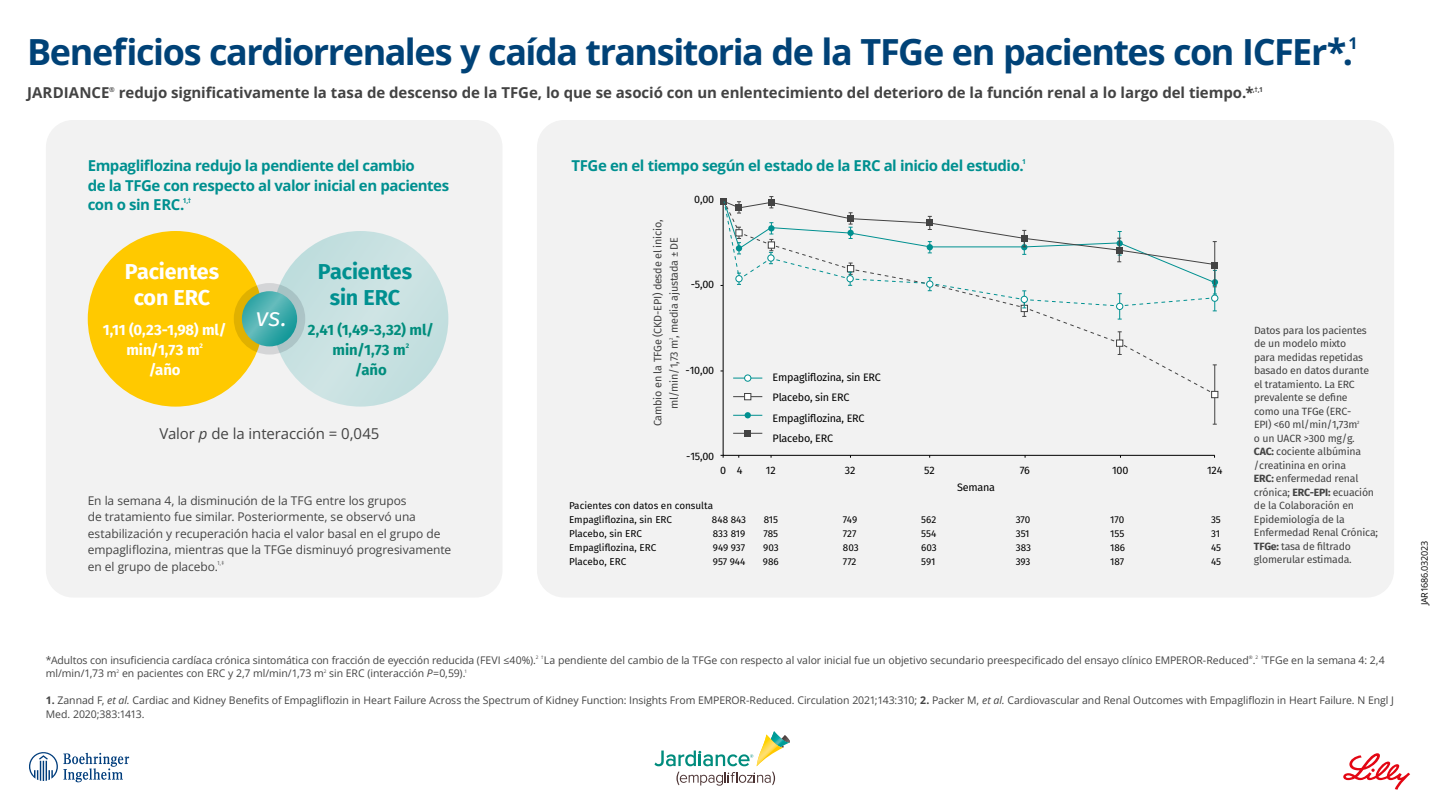
<style>
.page{position:relative;width:1440px;height:810px;background:#fff}
.page>*{position:absolute;margin:0;border:0;box-sizing:border-box;transform-origin:0 0}
.t1{font:700 36px "Open Sans";letter-spacing:-.04em;color:#004277}
.t2{font:700 21.52px/25.9px "Fira Sans";letter-spacing:-.01em;color:#fff;text-align:center}
.t3{font:700 21.52px/25.9px "Fira Sans";letter-spacing:-.01em;color:#009090;text-align:center}
.t4{font:700 15px/19.5px "Open Sans";letter-spacing:-.03em;color:#009090}
.t5{font:700 15px "Open Sans";letter-spacing:-.005em;color:#434343}
.t6{font:15px "Open Sans";letter-spacing:-.005em;color:#434343}
.t7{font:700 14.92px/19.9px "Fira Sans";letter-spacing:-.005em;color:#008d7d}
.t8{font:700 14.92px/19.9px "Fira Sans";letter-spacing:-.005em;color:#fff;text-align:center}
.t9{font:12px/16.5px "Open Sans";letter-spacing:-.005em;color:#434343}
.t10{font:10.8px/20.1px "Fira Sans";letter-spacing:-.02em;color:#000}
.t11{font:10.8px/16.2px "Fira Sans";letter-spacing:-.02em;color:#434343;text-align:center}
.t12{font:10.5px/13.5px "Open Sans";letter-spacing:-.005em;color:#434343}
.t13{font:10.5px/13.5px "Fira Sans";letter-spacing:-.02em;color:#434343}
.t14{font:9.9px/14.6px "Fira Sans";color:#000}
.t15{font:9px "Open Sans";letter-spacing:-.025em;color:#000}
.t16{font:700 6.75px "Open Sans";color:#434343}
.t17{font:700 6.75px "Open Sans";color:#009090}
.t18{font:700 6.75px "Fira Sans";color:#fff}
.t19{font:700 6.75px "Fira Sans";color:#008d7d}
.t20{font:5.4px "Open Sans";color:#434343}
.t21{font:4.72px "Fira Sans";color:#434343}
.s1{font-style:italic}
.s2{font-weight:700}
</style>
<div class="page">
<svg style="left:29px;top:752px;width:100px;height:31px"></svg>
<svg style="left:1343px;top:753px;width:67px;height:37px"></svg>
<svg style="left:654px;top:731px;width:136px;height:55px"></svg>
<div style="left:46px;top:120px;width:456px;height:478px;background:#f2f2f2;border-radius:27px"></div>
<div style="left:537px;top:120px;width:857px;height:478px;background:#f2f2f2;border-radius:27px"></div>
<div style="left:273px;top:231px;width:175px;height:176px;background:#c8e1e1;border-radius:50%"></div>
<div style="left:88px;top:231px;width:175px;height:176px;background:#ffc900;border-radius:50%"></div>
<svg style="left:234px;top:283px;width:71px;height:72px;background:#c5c07f"></svg>
<svg style="left:242px;top:291px;width:55px;height:55px;background:#44adad"></svg>
<svg style="left:723px;top:397px;width:492px;height:59px"></svg>
<div style="left:720px;top:198px;width:7px;height:6px;background:#434343"></div>
<hr style="left:1214px;top:365px;width:1px;height:59px;background:#434343">
<svg style="left:733px;top:412px;width:29px;height:6px"></svg>
<svg style="left:733px;top:430px;width:29px;height:6px"></svg>
<svg style="left:721px;top:196px;width:497px;height:201px"></svg>
<div style="left:744px;top:393px;width:7px;height:7px;background:#fff;border:1px solid #434343"></div>
<h1 class="t1" style="left:27px;top:28px;width:1332px">Beneficios cardiorrenales y caída transitoria de la TFGe en pacientes con ICFEr*.<sup>1</sup></h1>
<h3 class="t5" style="left:27px;top:83px;width:84px">JARDIANCE</h3>
<p class="t16" style="left:109px;top:85px;width:7px">®</p>
<h3 class="t5" style="left:119px;top:83px;width:1136px">redujo significativamente la tasa de descenso de la TFGe, lo que se asoció con un enlentecimiento del deterioro de la función renal a lo largo del tiempo.*</h3>
<p class="t16" style="left:1253px;top:85px;width:12px">,†,1</p>
<h3 class="t4" style="left:88px;top:156px;width:363px">Empagliflozina redujo la pendiente del cambio<br>de la TFGe con respecto al valor inicial en pacientes con o sin ERC.</h3>
<p class="t17" style="left:183px;top:196px;width:10px">1,†</p>
<h2 class="t2" style="left:125px;top:257px;width:96px">Pacientes con ERC</h2>
<h2 class="t3" style="left:318px;top:257px;width:96px">Pacientes sin ERC</h2>
<h3 class="t8" style="left:103px;top:319px;width:125px">1,11 (0,23-1,98) ml/ min/1,73 m</h3>
<p class="t18" style="left:199px;top:340px;width:5px">2</p>
<h3 class="t7" style="left:333px;top:319px;width:103px;text-indent:-77px"><sup>vs.</sup> 2,41 (1,49-3,32) ml/ min/1,73 m</h3>
<p class="t19" style="left:406px;top:340px;width:5px">2</p>
<h3 class="t8" style="left:149px;top:359px;width:33px">/año</h3>
<h3 class="t7" style="left:355px;top:359px;width:33px">/año</h3>
<h3 class="t6" style="left:160px;top:423px;width:221px">Valor <span class="s1">p</span> de la interacción = 0,045</h3>
<p class="t9" style="left:88px;top:492px;width:365px">En la semana 4, la disminución de la TFG entre los grupos<br>de tratamiento fue similar. Posteriormente, se observó una estabilización y recuperación hacia el valor basal en el grupo de empagliflozina, mientras que la TFGe disminuyó progresivamente en el grupo de placebo.</p>
<p class="t20" style="left:217px;top:560px;width:9px">1,‡</p>
<h3 class="t4" style="left:572px;top:156px;width:454px">TFGe en el tiempo según el estado de la ERC al inicio del estudio.</h3>
<p class="t17" style="left:1022px;top:157px;width:5px">1</p>
<p class="t10" style="left:694px;top:189px;width:22px">0,00</p>
<p class="t11" style="left:649px;top:426px;width:208px;rotate:-90deg">Cambio en la TFGe (CKD-EPI) desde el inicio, ml/min/1,73 m<sup>2</sup>, media ajustada ± DE</p>
<p class="t10" style="left:691px;top:274px;width:25px">-5,00</p>
<p class="t10" style="left:686px;top:360px;width:30px">-10,00</p>
<p class="t10" style="left:686px;top:446px;width:30px">-15,00</p>
<p class="t10" style="left:720px;top:460px;width:8px">0</p>
<p class="t10" style="left:773px;top:367px;width:110px">Empagliflozina, sin ERC<br>Placebo, sin ERC<br>Empagliflozina, ERC<br>Placebo, ERC</p>
<p class="t10" style="left:737px;top:460px;width:7px">4</p>
<p class="t10" style="left:766px;top:460px;width:11px">12</p>
<p class="t10" style="left:845px;top:460px;width:12px">32</p>
<p class="t10" style="left:924px;top:460px;width:12px">52</p>
<p class="t10" style="left:1020px;top:460px;width:12px">76</p>
<p class="t10" style="left:1112px;top:460px;width:18px">100</p>
<p class="t10" style="left:1207px;top:460px;width:17px">124</p>
<p class="t10" style="left:957px;top:477px;width:40px">Semana</p>
<p class="t14" style="left:569px;top:498px;width:145px">Pacientes con datos en consulta<br>Empagliflozina, sin ERC</p>
<p class="t14" style="left:712px;top:512px;width:36px">848 843</p>
<p class="t14" style="left:764px;top:512px;width:16px">815</p>
<p class="t14" style="left:843px;top:512px;width:16px">749</p>
<p class="t14" style="left:921px;top:512px;width:17px">562</p>
<p class="t14" style="left:1016px;top:512px;width:16px">370</p>
<p class="t14" style="left:1110px;top:512px;width:16px">170</p>
<p class="t14" style="left:1211px;top:512px;width:11px">35</p>
<p class="t14" style="left:569px;top:526px;width:74px">Placebo, sin ERC</p>
<p class="t14" style="left:713px;top:526px;width:34px">833 819</p>
<p class="t14" style="left:764px;top:526px;width:16px">785</p>
<p class="t14" style="left:843px;top:526px;width:15px">727</p>
<p class="t14" style="left:921px;top:526px;width:17px">554</p>
<p class="t14" style="left:1016px;top:526px;width:15px">351</p>
<p class="t14" style="left:1110px;top:526px;width:16px">155</p>
<p class="t14" style="left:1211px;top:526px;width:10px">31</p>
<p class="t14" style="left:569px;top:540px;width:89px">Empagliflozina, ERC</p>
<p class="t14" style="left:713px;top:540px;width:34px">949 937</p>
<p class="t14" style="left:763px;top:540px;width:17px">903</p>
<p class="t14" style="left:843px;top:540px;width:17px">803</p>
<p class="t14" style="left:921px;top:540px;width:17px">603</p>
<p class="t14" style="left:1016px;top:540px;width:17px">383</p>
<p class="t14" style="left:1110px;top:540px;width:17px">186</p>
<p class="t14" style="left:1211px;top:540px;width:12px">45</p>
<p class="t14" style="left:569px;top:554px;width:59px">Placebo, ERC</p>
<p class="t14" style="left:713px;top:554px;width:34px">957 944</p>
<p class="t14" style="left:763px;top:554px;width:17px">986</p>
<p class="t14" style="left:843px;top:554px;width:15px">772</p>
<p class="t14" style="left:921px;top:554px;width:16px">591</p>
<p class="t14" style="left:1016px;top:554px;width:16px">393</p>
<p class="t14" style="left:1110px;top:554px;width:15px">187</p>
<p class="t14" style="left:1211px;top:554px;width:12px">45</p>
<p class="t13" style="left:1254px;top:323px;width:117px">Datos para los pacientes de un modelo mixto para medidas repetidas basado en datos durante el tratamiento. La ERC prevalente se define como una TFGe (ERC-<br>EPI) &lt;60 ml/min/1,73m</p>
<p class="t21" style="left:1357px;top:418px;width:4px">2</p>
<p class="t13" style="left:1254px;top:431px;width:126px">o un UACR &gt;300 mg/g.<br><span class="s2">CAC:</span> cociente albúmina /creatinina en orina<br><span class="s2">ERC:</span> enfermedad renal crónica; <span class="s2">ERC-EPI:</span> ecuación de la Colaboración en<br>Epidemiología de la<br>Enfermedad Renal Crónica;<br><span class="s2">TFGe:</span> tasa de filtrado glomerular estimada.</p>
<p class="t12" style="left:46px;top:653px;width:1340px">*Adultos con insuficiencia cardíaca crónica sintomática con fracción de eyección reducida (FEVI ≤40%).<sup>2</sup> <sup>†</sup>La pendiente del cambio de la TFGe con respecto al valor inicial fue un objetivo secundario preespecificado del ensayo clínico EMPEROR-Reduced<sup>®</sup>.<sup>2</sup> <sup>‡</sup>TFGe en la semana 4: 2,4 ml/min/1,73 m<sup>2</sup> en pacientes con ERC y 2,7 ml/min/1,73 m<sup>2</sup> sin ERC (interacción <span class="s1">P</span>=0,59).<sup>1</sup></p>
<p class="t12" style="left:46px;top:693px;width:1350px"><span class="s2">1.</span> Zannad F, <span class="s1">et al.</span> Cardiac and Kidney Benefits of Empagliflozin in Heart Failure Across the Spectrum of Kidney Function: Insights From EMPEROR-Reduced. Circulation 2021;143:310; <span class="s2">2.</span> Packer M, <span class="s1">et al.</span> Cardiovascular and Renal Outcomes with Empagliflozin in Heart Failure. N Engl J<br>Med. 2020;383:1413.</p>
<p class="t15" style="left:1418px;top:605px;width:66px;rotate:-90deg">JAR1686.032023</p>
</div>
